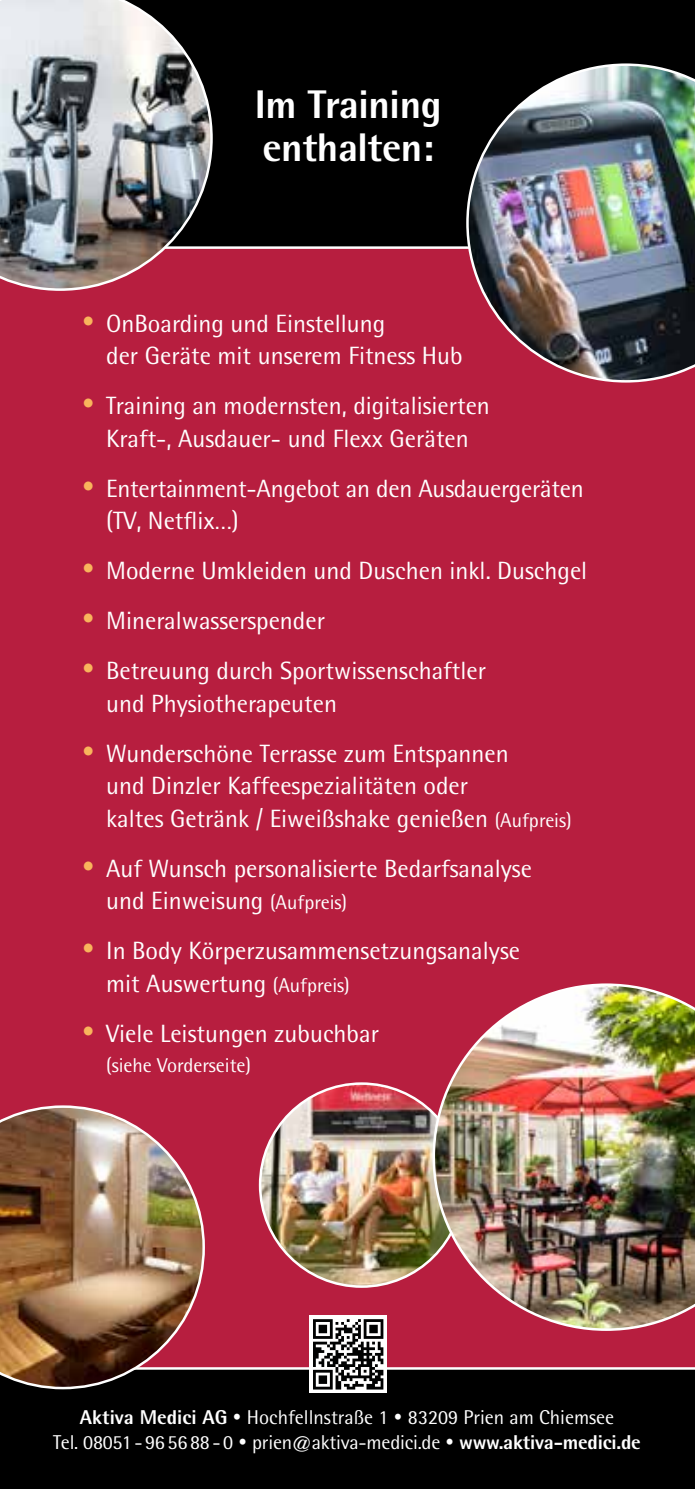
<style>
.page{position:relative;width:695px;height:1489px;background:#fff}
.page>*{position:absolute;margin:0;border:0;box-sizing:border-box;transform-origin:0 0}
.t1{font:800 40px/43px "Rotis Semi Sans";letter-spacing:-.01em;color:#fff}
.t2{font:25px/32.5px "Rotis Semi Sans";color:#fff}
.t3{font:20px/25px "Rotis Semi Sans";color:#fff;text-align:center}
.s1{color:#f9b55c}
.s2{font-size:20px}
.s3{font-weight:800}
</style>
<div class="page">
<div style="left:0;top:0;width:694px;height:1488px;background:#b71e3f"></div>
<div style="left:213px;top:0;width:481px;height:249px;background:#000"></div>
<div style="left:0;top:1367px;width:694px;height:121px;background:#000"></div>
<div style="left:309px;top:1315px;width:78px;height:77px;background:#fff"></div>
<svg style="left:313px;top:1319px;width:70px;height:70px"></svg>
<img style="left:260px;top:1083px;width:203px;height:203px;border-radius:101px">
<img style="left:432px;top:983px;width:262px;height:347px">
<img style="left:466px;top:63px;width:228px;height:319px">
<img style="left:0;top:1105px;width:205px;height:284px">
<img style="left:0;top:0;width:213px;height:291px">
<h1 class="t1" style="left:255px;top:82px;width:188px">Im Training enthalten:</h1>
<p class="t2" style="left:106px;top:306px;width:358px;text-indent:-25px"><span class="s1">•</span> OnBoarding und Einstellung<br>der Geräte mit unserem Fitness Hub</p>
<p class="t2" style="left:81px;top:389px;width:410px;text-align:center"><span class="s1">•</span> Training an modernsten, digitalisierten<br>Kraft-, Ausdauer- und Flexx Geräten</p>
<p class="t2" style="left:106px;top:471px;width:479px;text-indent:-25px"><span class="s1">•</span> Entertainment-Angebot an den Ausdauergeräten (TV, Netflix…)</p>
<p class="t2" style="left:81px;top:554px;width:507px"><span class="s1">•</span> Moderne Umkleiden und Duschen inkl. Duschgel</p>
<p class="t2" style="left:81px;top:604px;width:245px"><span class="s1">•</span> Mineralwasserspender</p>
<p class="t2" style="left:106px;top:654px;width:381px;text-indent:-25px"><span class="s1">•</span> Betreuung durch Sportwissenschaftler und Physiotherapeuten</p>
<p class="t2" style="left:106px;top:736px;width:467px;text-indent:-25px"><span class="s1">•</span> Wunderschöne Terrasse zum Entspannen<br>und Dinzler Kaffeespezialitäten oder<br>kaltes Getränk / Eiweißshake genießen <span class="s2">(Aufpreis)</span></p>
<p class="t2" style="left:106px;top:851px;width:427px;text-indent:-25px"><span class="s1">•</span> Auf Wunsch personalisierte Bedarfsanalyse und Einweisung <span class="s2">(Aufpreis)</span></p>
<p class="t2" style="left:106px;top:934px;width:415px;text-indent:-25px"><span class="s1">•</span> In Body Körperzusammensetzungsanalyse mit Auswertung <span class="s2">(Aufpreis)</span></p>
<p class="t2" style="left:81px;top:1016px;width:299px"><span class="s1">•</span> Viele Leistungen zubuchbar</p>
<p class="t3" style="left:106px;top:1052px;width:146px">(siehe Vorderseite)</p>
<p class="t3" style="left:53px;top:1403px;width:589px"><span class="s3">Aktiva Medici AG</span> • Hochfellnstraße 1 • 83209 Prien am Chiemsee<br>Tel. 08051 - 96 5688 - 0 • prien@aktiva-medici.de • <span class="s3">www.aktiva-medici.de</span></p>
</div>
